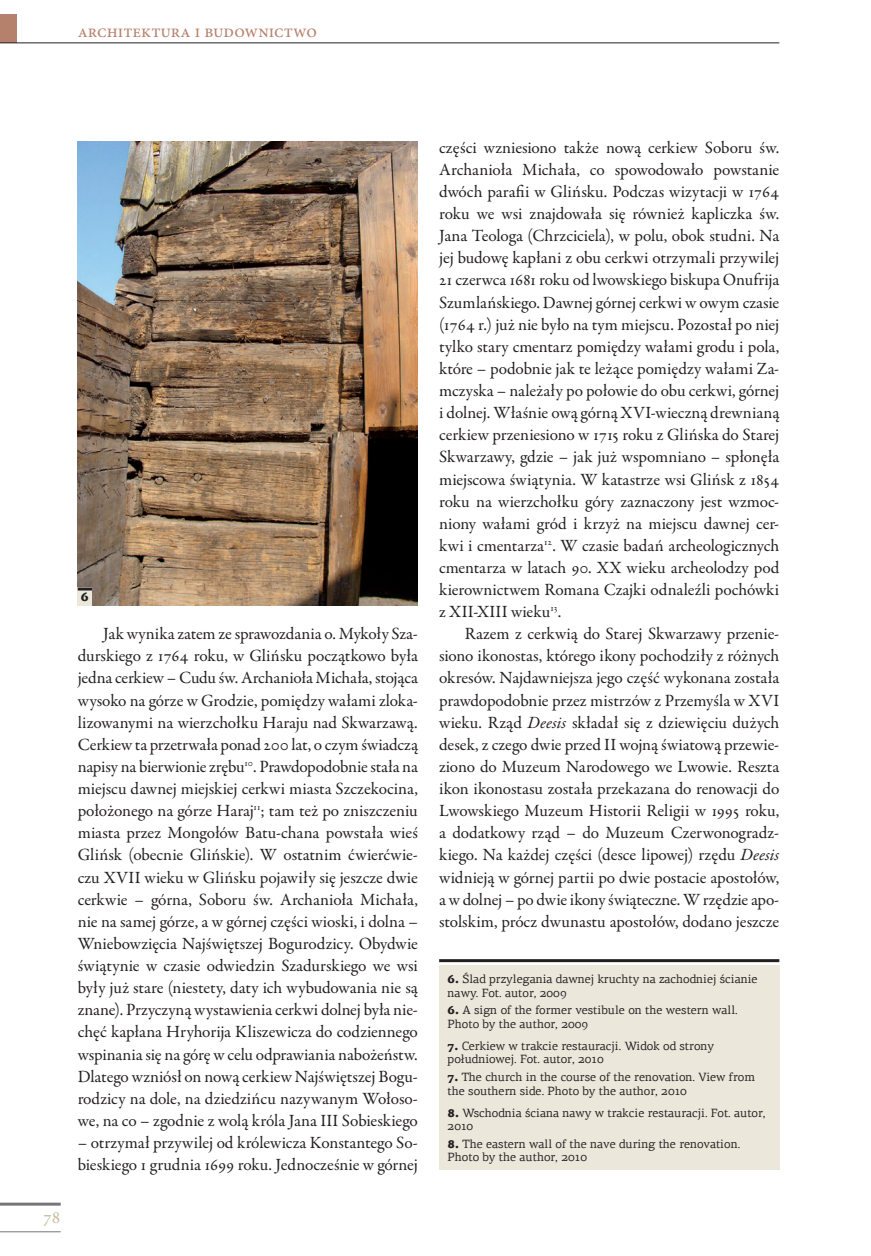
<style>
.page{position:relative;width:871px;height:1256px;background:#fff}
.page>*{position:absolute;margin:0;border:0;box-sizing:border-box;transform-origin:0 0}
.t1{font:18px "Minion Pro";color:#b5816c}
.t2{font:18px "Minion Pro";color:#c8bd9e}
.t3{font:17.25px/22px "Garamond Premr Pro";color:#231f20;text-align:justify}
.t4{font:900 12.75px "PF Agora Serif Pro";color:#231f20}
.t5{font:12px/13.5px "PF Agora Serif Pro";color:#231f20}
.s1{font-style:italic}
.s2{font-weight:900}
</style>
<div class="page">
<hr style="left:0;top:1202px;width:61px;height:3px;background:#757679">
<hr style="left:0;top:1231px;width:61px;height:1px;background:#757679">
<div style="left:0;top:14px;width:17px;height:29px;background:#b5816c"></div>
<hr style="left:0;top:43px;width:779px;height:1px;background:#231f20">
<img style="left:78px;top:141px;width:340px;height:464px">
<div style="left:78px;top:587px;width:14px;height:18px;background:#ebe7db"></div>
<hr style="left:78px;top:587px;width:14px;height:3px;background:#231f20">
<div style="left:439px;top:965px;width:340px;height:204px;background:#ebe7db"></div>
<hr style="left:439px;top:959px;width:340px;height:3px;background:#231f20">
<p class="t1" style="left:78px;top:20px;width:241px">architektura i budownictwo</p>
<p class="t2" style="left:43px;top:1206px;width:19px">78</p>
<p class="t4" style="left:81px;top:589px;width:10px">6</p>
<p class="t3" style="left:78px;top:623px;width:342px;text-indent:26px">Jak wynika zatem ze sprawozdania o. Mykoły Sza&shy;durskiego z 1764 roku, w Glińsku początkowo była jedna cerkiew – Cudu św. Archanioła Michała, stojąca wysoko na górze w Grodzie, pomiędzy wałami zloka&shy;lizowanymi na wierzchołku Haraju nad Skwarzawą.<br>Cerkiew ta przetrwała ponad 200 lat, o czym świadczą napisy na bierwionie zrębu<sup>10</sup>. Prawdopodobnie stała na miejscu dawnej miejskiej cerkwi miasta Szczekocina, położonego na górze Haraj<sup>11</sup>; tam też po zniszczeniu miasta przez Mongołów Batu-chana powstała wieś Glińsk (obecnie Glińskie). W ostatnim ćwierćwie&shy;czu XVII wieku w Glińsku pojawiły się jeszcze dwie cerkwie – górna, Soboru św. Archanioła Michała, nie na samej górze, a w górnej części wioski, i dolna – Wniebowzięcia Najświętszej Bogurodzicy. Obydwie świątynie w czasie odwiedzin Szadurskiego we wsi były już stare (niestety, daty ich wybudowania nie są znane). Przyczyną wystawienia cerkwi dolnej była nie&shy;chęć kapłana Hryhorija Kliszewicza do codziennego wspinania się na górę w celu odprawiania nabożeństw.<br>Dlatego wzniósł on nową cerkiew Najświętszej Bogu&shy;rodzicy na dole, na dziedzińcu nazywanym Wołoso&shy;we, na co – zgodnie z wolą króla Jana III Sobieskiego</p>
<p class="t3" style="left:78px;top:1132px;width:342px">– otrzymał przywilej od królewicza Konstantego So&shy;bieskiego 1 grudnia 1699 roku. Jednocześnie w górnej</p>
<p class="t3" style="left:439px;top:137px;width:342px">części wzniesiono także nową cerkiew Soboru św.<br>Archanioła Michała, co spowodowało powstanie dwóch parafii w Glińsku. Podczas wizytacji w 1764 roku we wsi znajdowała się również kapliczka św.<br>Jana Teologa (Chrzciciela), w polu, obok studni. Na jej budowę kapłani z obu cerkwi otrzymali przywilej 21 czerwca 1681 roku od lwowskiego biskupa Onufrija Szumlańskiego. Dawnej górnej cerkwi w owym czasie (1764 r.) już nie było na tym miejscu. Pozostał po niej tylko stary cmentarz pomiędzy wałami grodu i pola, które – podobnie jak te leżące pomiędzy wałami Za&shy;mczyska – należały po połowie do obu cerkwi, górnej i dolnej. Właśnie ową górną XVI-wieczną drewnianą cerkiew przeniesiono w 1715 roku z Glińska do Starej Skwarzawy, gdzie – jak już wspomniano – spłonęła miejscowa świątynia. W katastrze wsi Glińsk z 1854 roku na wierzchołku góry zaznaczony jest wzmoc&shy;niony wałami gród i krzyż na miejscu dawnej cer&shy;kwi i cmentarza<sup>12</sup>. W czasie badań archeologicznych cmentarza w latach 90. XX wieku archeolodzy pod kierownictwem Romana Czajki odnaleźli pochówki z XII-XIII wieku<sup>13</sup>.</p>
<p class="t3" style="left:439px;top:623px;width:342px;text-indent:25px">Razem z cerkwią do Starej Skwarzawy przenie&shy;siono ikonostas, którego ikony pochodziły z różnych okresów. Najdawniejsza jego część wykonana została prawdopodobnie przez mistrzów z Przemyśla w XVI wieku. Rząd <span class="s1">Deesis</span> składał się z dziewięciu dużych desek, z czego dwie przed II wojną światową przewie&shy;ziono do Muzeum Narodowego we Lwowie. Reszta ikon ikonostasu została przekazana do renowacji do Lwowskiego Muzeum Historii Religii w 1995 roku, a dodatkowy rząd – do Muzeum Czerwonogradz&shy;kiego. Na każdej części (desce lipowej) rzędu <span class="s1">Deesis </span>widnieją w górnej partii po dwie postacie apostołów, a w dolnej – po dwie ikony świąteczne. W rzędzie apo&shy;stolskim, prócz dwunastu apostołów, dodano jeszcze</p>
<p class="t5" style="left:448px;top:972px;width:311px"><span class="s2">6.</span> Ślad przylegania dawnej kruchty na zachodniej ścianie nawy. Fot. autor, 2009</p>
<p class="t5" style="left:448px;top:1003px;width:292px"><span class="s2">6.</span> A sign of the former vestibule on the western wall.<br>Photo by the author, 2009</p>
<p class="t5" style="left:448px;top:1039px;width:268px"><span class="s2">7.</span> Cerkiew w trakcie restauracji. Widok od strony południowej. Fot. autor, 2010</p>
<p class="t5" style="left:448px;top:1070px;width:309px"><span class="s2">7.</span> The church in the course of the renovation. View from the southern side. Photo by the author, 2010</p>
<p class="t5" style="left:448px;top:1105px;width:319px"><span class="s2">8.</span> Wschodnia ściana nawy w trakcie restauracji. Fot. autor,<br>2010</p>
<p class="t5" style="left:448px;top:1137px;width:294px"><span class="s2">8.</span> The eastern wall of the nave during the renovation.<br>Photo by the author, 2010</p>
</div>
